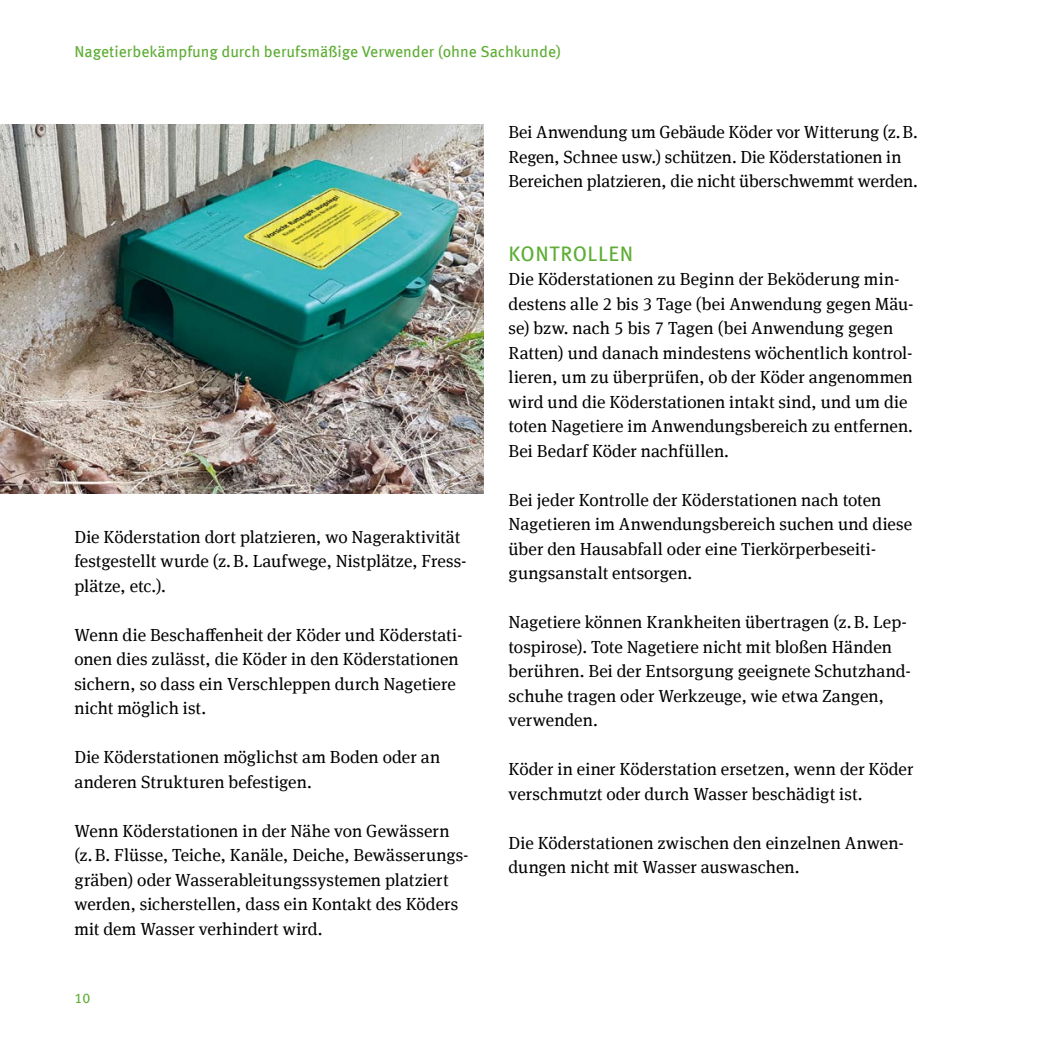
<style>
.page{position:relative;width:1042px;height:1042px;background:#fff}
.page>*{position:absolute;margin:0;border:0;box-sizing:border-box;transform-origin:0 0}
.H3_Subline{font:21px "Meta Offc";letter-spacing:.025em;color:#5ead35}
.P_Copytext{font:17.5px/24.5px "Meta Serif Offc";letter-spacing:.005em;color:#000}
.t1{font:15.75px "Meta Offc";color:#5ead35}
.t2{font:14px "Meta Offc";color:#5ead35}
</style>
<div class="page">
<img style="left:0;top:124px;width:484px;height:370px">
<p class="t1" style="left:74px;top:42px;width:488px">Nagetierbekämpfung durch berufsmäßige Verwender (ohne Sachkunde)</p>
<p class="P_Copytext" style="left:74px;top:525px;width:392px">Die Köderstation dort platzieren, wo Nageraktivität festgestellt wurde (z.B. Laufwege, Nistplätze, Fress&shy;plätze, etc.).</p>
<p class="P_Copytext" style="left:74px;top:623px;width:389px">Wenn die Beschaffenheit der Köder und Köderstati&shy;onen dies zulässt, die Köder in den Köderstationen sichern, so dass ein Verschleppen durch Nagetiere nicht möglich ist.</p>
<p class="P_Copytext" style="left:74px;top:745px;width:367px">Die Köderstationen möglichst am Boden oder an anderen Strukturen befestigen.</p>
<p class="P_Copytext" style="left:74px;top:819px;width:396px">Wenn Köderstationen in der Nähe von Gewässern (z.B. Flüsse, Teiche, Kanäle, Deiche, Bewässerungs&shy;gräben) oder Wasserableitungssystemen platziert werden, sicherstellen, dass ein Kontakt des Köders mit dem Wasser verhindert wird.</p>
<p class="t2" style="left:74px;top:990px;width:17px">10</p>
<p class="P_Copytext" style="left:508px;top:120px;width:411px">Bei Anwendung um Gebäude Köder vor Witterung (z.B.<br>Regen, Schnee usw.) schützen. Die Köderstationen in<br>Bereichen platzieren, die nicht überschwemmt werden.</p>
<h3 class="H3_Subline" style="left:508px;top:241px;width:126px">KONTROLLEN</h3>
<p class="P_Copytext" style="left:508px;top:267px;width:406px">Die Köderstationen zu Beginn der Beköderung min&shy;destens alle 2 bis 3 Tage (bei Anwendung gegen Mäu&shy;se) bzw. nach 5 bis 7 Tagen (bei Anwendung gegen Ratten) und danach mindestens wöchentlich kontrol&shy;lieren, um zu überprüfen, ob der Köder angenommen wird und die Köderstationen intakt sind, und um die toten Nagetiere im Anwendungsbereich zu entfernen.<br>Bei Bedarf Köder nachfüllen.</p>
<p class="P_Copytext" style="left:508px;top:488px;width:405px">Bei jeder Kontrolle der Köderstationen nach toten Nagetieren im Anwendungsbereich suchen und diese über den Hausabfall oder eine Tierkörperbeseiti&shy;gungsanstalt entsorgen.</p>
<p class="P_Copytext" style="left:508px;top:610px;width:404px">Nagetiere können Krankheiten übertragen (z.B. Lep&shy;tospirose). Tote Nagetiere nicht mit bloßen Händen berühren. Bei der Entsorgung geeignete Schutzhand&shy;schuhe tragen oder Werkzeuge, wie etwa Zangen, verwenden.</p>
<p class="P_Copytext" style="left:508px;top:757px;width:406px">Köder in einer Köderstation ersetzen, wenn der Köder verschmutzt oder durch Wasser beschädigt ist.</p>
<p class="P_Copytext" style="left:508px;top:831px;width:397px">Die Köderstationen zwischen den einzelnen Anwen&shy;dungen nicht mit Wasser auswaschen.</p>
</div>
